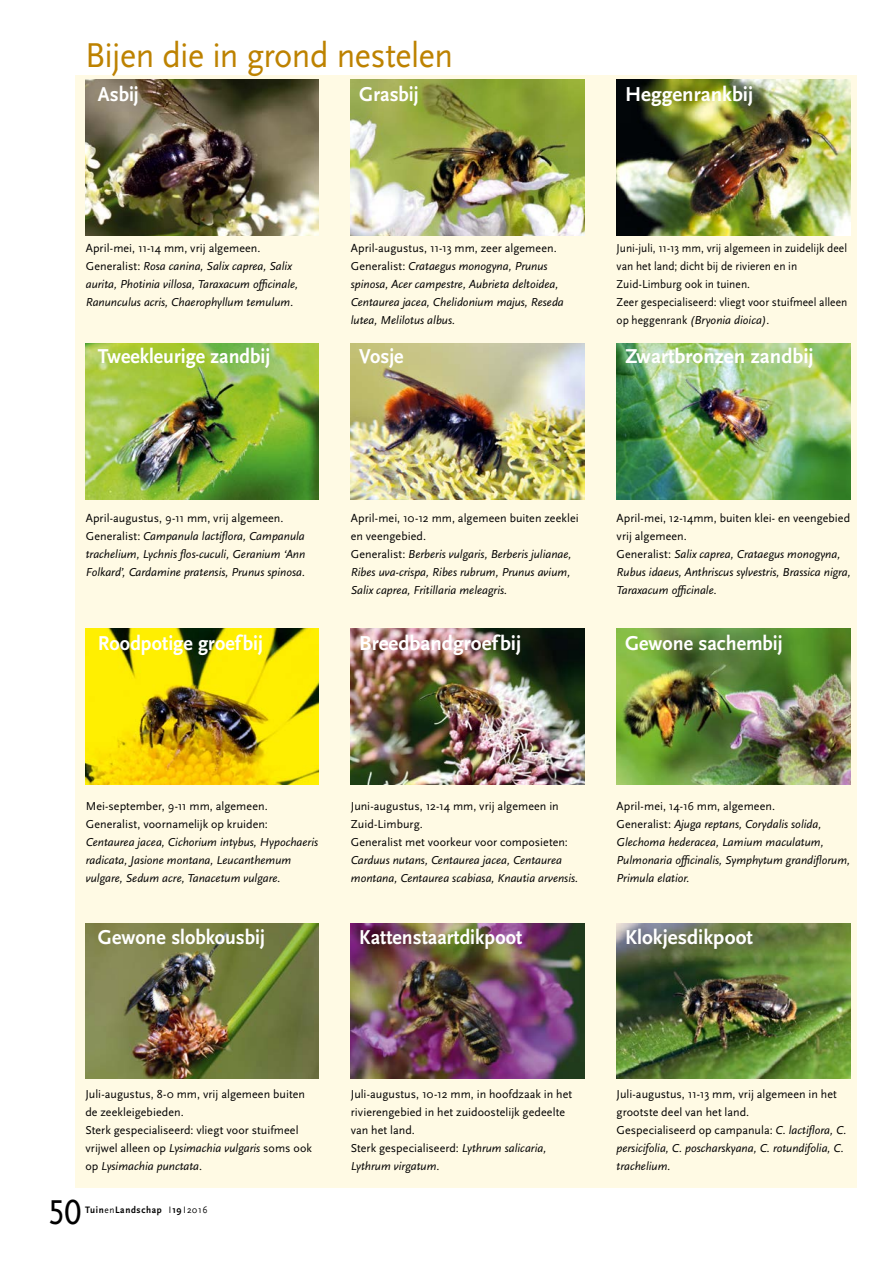
<style>
.page{position:relative;width:893px;height:1263px;background:#fff}
.page>*{position:absolute;margin:0;border:0;box-sizing:border-box;transform-origin:0 0}
.t1{font:36px "Scala Sans OT";letter-spacing:-.015em;color:#bd8200;scale:.95 1}
.t2{font:36px "Scala Sans OT";color:#000;scale:.95 1}
.t3{font:700 21px "Scala Sans OT";color:#fff;scale:.95 1}
.t4{font:700 21px "Scala Sans OT";color:#fff}
.t5{font:italic 12px/18px "Scala Sans OT";color:#000}
.t6{font:12px/18px "Scala Sans OT";letter-spacing:.005em;color:#000}
.t7{font:12px/18px "Scala Sans OT";letter-spacing:.005em;color:#000;scale:.95 1}
.t8{font:700 9.75px "Scala Sans OT";letter-spacing:.07em;color:#000;scale:.95 1}
.s1{font-style:normal}
.s2{font-style:italic}
.s3{font-weight:400}
</style>
<div class="page">
<div style="left:75px;top:75px;width:781px;height:1113px;background:#fffae4"></div>
<img style="left:85px;top:80px;width:234px;height:155px">
<img style="left:85px;top:629px;width:234px;height:155px">
<img style="left:85px;top:343px;width:234px;height:156px">
<img style="left:351px;top:80px;width:233px;height:155px">
<img style="left:351px;top:629px;width:233px;height:155px">
<img style="left:351px;top:343px;width:233px;height:156px">
<img style="left:617px;top:80px;width:233px;height:155px">
<img style="left:617px;top:629px;width:233px;height:155px">
<img style="left:617px;top:343px;width:233px;height:156px">
<img style="left:85px;top:923px;width:234px;height:156px">
<img style="left:351px;top:923px;width:233px;height:156px">
<img style="left:617px;top:923px;width:233px;height:156px">
<h1 class="t1" style="left:85px;top:36px;width:389px">Bijen die in grond nestelen</h1>
<h2 class="t3" style="left:98px;top:82px;width:45px">Asbij</h2>
<h2 class="t3" style="left:359px;top:82px;width:64px">Grasbij</h2>
<h2 class="t4" style="left:625px;top:82px;width:130px">Heggenrankbij</h2>
<p class="t5" style="left:86px;top:239px;width:214px"><span class="s1">April-mei, 11-14 mm, vrij algemeen.<br>Generalist:</span> Rosa canina, Salix caprea, Salix aurita, Photinia villosa, Taraxacum officinale, Ranunculus acris, Chaerophyllum temulum.</p>
<p class="t5" style="left:351px;top:239px;width:215px"><span class="s1">April-augustus, 11-13 mm, zeer algemeen.<br>Generalist:</span> Crataegus monogyna, Prunus spinosa, Acer campestre, Aubrieta deltoidea, Centaurea jacea, Chelidonium majus, Reseda lutea, Melilotus albus.</p>
<p class="t7" style="left:617px;top:239px;width:244px">Juni-juli, 11-13 mm, vrij algemeen in zuidelijk deel van het land; dicht bij de rivieren en in Zuid-Limburg ook in tuinen.<br>Zeer gespecialiseerd: vliegt voor stuifmeel alleen op heggenrank <span class="s2">(Bryonia dioica)</span>.</p>
<h2 class="t3" style="left:98px;top:345px;width:183px">Tweekleurige zandbij</h2>
<h2 class="t3" style="left:359px;top:345px;width:48px">Vosje</h2>
<h2 class="t4" style="left:625px;top:345px;width:190px">Zwartbronzen zandbij</h2>
<p class="t5" style="left:86px;top:509px;width:221px"><span class="s1">April-augustus, 9-11 mm, vrij algemeen.<br>Generalist:</span> Campanula lactiflora, Campanula trachelium, Lychnis flos-cuculi, Geranium ‘Ann Folkard’, Cardamine pratensis, Prunus spinosa.</p>
<p class="t5" style="left:351px;top:509px;width:229px"><span class="s1">April-mei, 10-12 mm, algemeen buiten zeeklei en veengebied.<br>Generalist:</span> Berberis vulgaris, Berberis julianae, Ribes uva-crispa, Ribes rubrum, Prunus avium, Salix caprea, Fritillaria meleagris.</p>
<p class="t5" style="left:617px;top:509px;width:236px"><span class="s1">April-mei, 12-14mm, buiten klei- en veengebied vrij algemeen.<br>Generalist:</span> Salix caprea, Crataegus monogyna, Rubus idaeus, Anthriscus sylvestris, Brassica nigra, Taraxacum officinale.</p>
<h2 class="t3" style="left:98px;top:631px;width:175px">Roodpotige groefbij</h2>
<h2 class="t4" style="left:359px;top:631px;width:163px">Breedbandgroefbij</h2>
<h2 class="t3" style="left:625px;top:631px;width:167px">Gewone sachembij</h2>
<p class="t6" style="left:86px;top:797px;width:184px">Mei-september, 9-11 mm, algemeen.<br>Generalist, voornamelijk op kruiden:</p>
<p class="t5" style="left:86px;top:833px;width:234px">Centaurea jacea, Cichorium intybus, Hypochaeris radicata, Jasione montana, Leucanthemum vulgare, Sedum acre, Tanacetum vulgare.</p>
<h2 class="t3" style="left:98px;top:926px;width:177px">Gewone slobkousbij</h2>
<p class="t6" style="left:351px;top:797px;width:219px">Juni-augustus, 12-14 mm, vrij algemeen in<br>Zuid-Limburg.<br>Generalist met voorkeur voor composieten:</p>
<p class="t5" style="left:351px;top:851px;width:229px">Carduus nutans, Centaurea jacea, Centaurea montana, Centaurea scabiasa, Knautia arvensis.</p>
<h2 class="t3" style="left:359px;top:926px;width:173px">Kattenstaartdikpoot</h2>
<p class="t5" style="left:617px;top:797px;width:235px"><span class="s1">April-mei, 14-16 mm, algemeen.<br>Generalist:</span> Ajuga reptans, Corydalis solida, Glechoma hederacea, Lamium maculatum, Pulmonaria officinalis, Symphytum grandiflorum, Primula elatior.</p>
<h2 class="t4" style="left:625px;top:926px;width:130px">Klokjesdikpoot</h2>
<p class="t6" style="left:85px;top:1085px;width:228px">Juli-augustus, 8-0 mm, vrij algemeen buiten de zeekleigebieden.<br>Sterk gespecialiseerd: vliegt voor stuifmeel vrijwel alleen op <span class="s2">Lysimachia vulgaris</span> soms ook op <span class="s2">Lysimachia punctata</span>.</p>
<p class="t6" style="left:351px;top:1085px;width:223px">Juli-augustus, 10-12 mm, in hoofdzaak in het rivierengebied in het zuidoostelijk gedeelte van het land.<br>Sterk gespecialiseerd: <span class="s2">Lythrum salicaria, Lythrum virgatum</span>.</p>
<p class="t6" style="left:617px;top:1085px;width:231px">Juli-augustus, 11-13 mm, vrij algemeen in het grootste deel van het land.<br>Gespecialiseerd op campanula: <span class="s2">C. lactiflora, C. persicifolia, C. poscharskyana, C. rotundifolia, C. trachelium.</span></p>
<h1 class="t2" style="left:48px;top:1193px;width:37px">50</h1>
<p class="t8" style="left:85px;top:1205px;width:130px">Tuin<span class="s3">en</span>Landschap I 19 I <span class="s3">2016</span></p>
</div>
